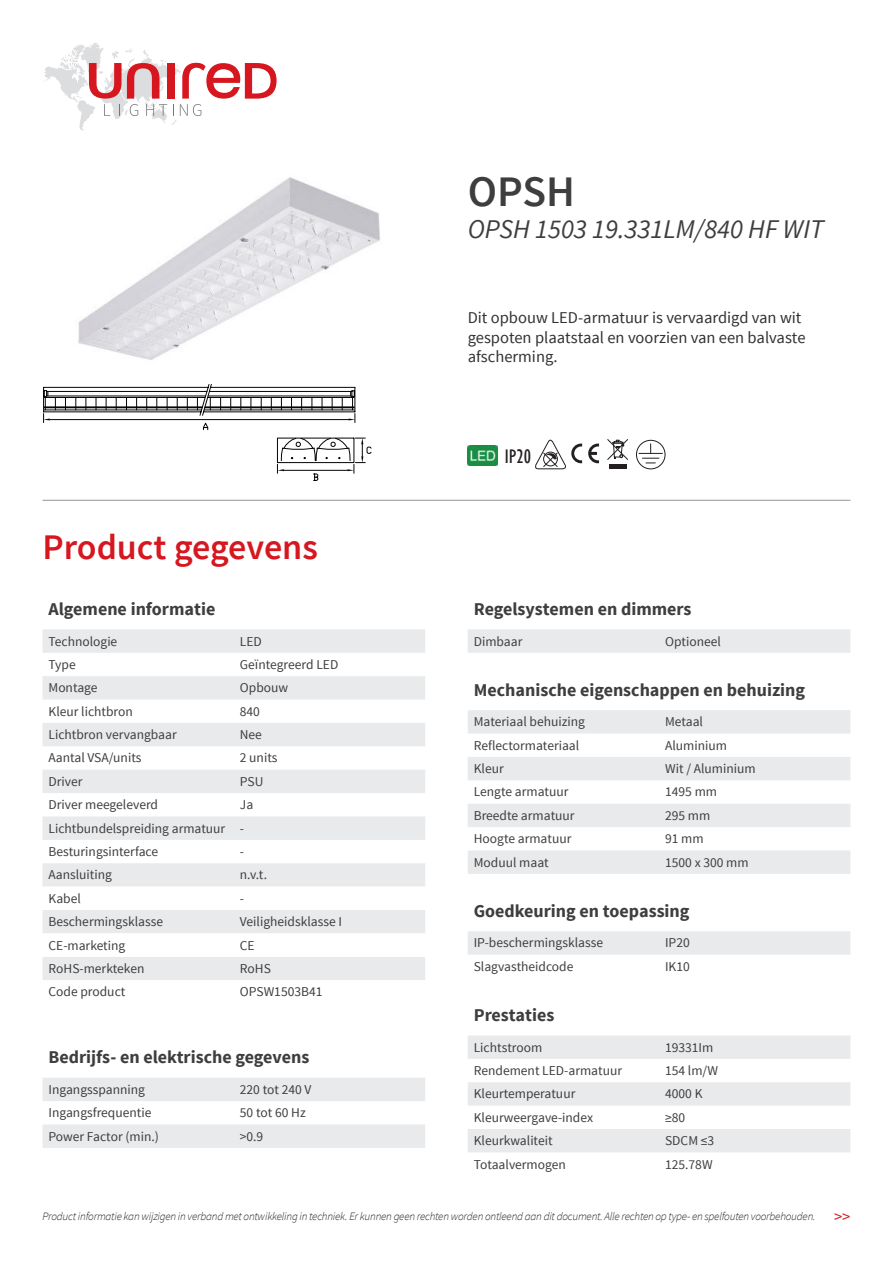
<style>
.page{position:relative;width:893px;height:1263px;background:#fff}
.page>*{position:absolute;margin:0;border:0;box-sizing:border-box;transform-origin:0 0}
.t1{font:600 43.5px "Source Sans Pro";color:#3e3e3f}
.t2{font:600 36px "Source Sans Pro";color:#d7171f}
.t3{font:italic 27px "Source Sans Pro";color:#3e3e3f}
.t4{font:condensed 20.1px "Gill Sans";color:#231f20}
.t5{font:700 18px "Source Sans Pro";color:#3e3e3f}
.t6{font:16.5px/19.8px "Source Sans Pro";color:#333233}
.t7{font:16.5px "Source Sans Pro";color:#d7171f}
.t8{font:13.5px/23.4px "Source Sans Pro";color:#3e3e3f}
.t9{font:italic 300 11.25px "Source Sans Pro";letter-spacing:-.02em;color:#231f20}
</style>
<div class="page">
<svg style="left:44px;top:43px;width:233px;height:88px"></svg>
<img style="left:78px;top:177px;width:302px;height:183px">
<hr style="left:43px;top:500px;width:807px;height:1px;background:#939598">
<svg style="left:43px;top:629px;width:382px;height:519px"></svg>
<svg style="left:43px;top:770px;width:382px;height:117px;fill:#e9eaeb"></svg>
<svg style="left:43px;top:887px;width:382px;height:116px"></svg>
<svg style="left:468px;top:629px;width:382px;height:430px"></svg>
<svg style="left:468px;top:1082px;width:382px;height:70px"></svg>
<img style="left:468px;top:446px;width:29px;height:19px">
<svg style="left:535px;top:439px;width:47px;height:31px"></svg>
<svg style="left:588px;top:444px;width:11px;height:19px"></svg>
<div style="left:636px;top:440px;width:29px;height:29px;border:1px solid #231f20;border-radius:50%"></div>
<svg style="left:639px;top:444px;width:23px;height:19px"></svg>
<hr style="left:609px;top:464px;width:17px;height:4px;background:#231f20">
<svg style="left:607px;top:439px;width:22px;height:21px"></svg>
<svg style="left:43px;top:384px;width:313px;height:46px"></svg>
<hr style="left:204px;top:409px;width:150px;height:1px;background:#050504">
<hr style="left:44px;top:409px;width:157px;height:1px;background:#050504">
<hr style="left:205px;top:407px;width:149px;height:1px;background:#050504">
<hr style="left:205px;top:406px;width:149px;height:1px;background:#050504">
<hr style="left:44px;top:407px;width:158px;height:1px;background:#050504">
<hr style="left:44px;top:406px;width:158px;height:1px;background:#050504">
<svg style="left:277px;top:437px;width:95px;height:44px"></svg>
<h1 class="t1" style="left:468px;top:175px;width:109px">OPSH</h1>
<h3 class="t3" style="left:468px;top:219px;width:358px">OPSH 1503 19.331LM/840 HF WIT</h3>
<p class="t6" style="left:468px;top:309px;width:339px">Dit opbouw LED-armatuur is vervaardigd van wit gespoten plaatstaal en voorzien van een balvaste afscherming.</p>
<h3 class="t4" style="left:505px;top:445px;width:28px">IP20</h3>
<h2 class="t2" style="left:43px;top:533px;width:277px">Product gegevens</h2>
<h3 class="t5" style="left:49px;top:602px;width:168px">Algemene informatie</h3>
<p class="t8" style="left:49px;top:630px;width:70px">Technologie</p>
<p class="t8" style="left:240px;top:630px;width:23px">LED</p>
<p class="t8" style="left:49px;top:654px;width:29px">Type</p>
<p class="t8" style="left:240px;top:654px;width:100px">GeÏntegreerd LED</p>
<p class="t8" style="left:49px;top:677px;width:51px">Montage</p>
<p class="t8" style="left:240px;top:677px;width:50px">Opbouw</p>
<p class="t8" style="left:49px;top:700px;width:86px">Kleur lichtbron</p>
<p class="t8" style="left:240px;top:700px;width:22px">840</p>
<p class="t8" style="left:49px;top:724px;width:130px">Lichtbron vervangbaar</p>
<p class="t8" style="left:240px;top:724px;width:24px">Nee</p>
<p class="t8" style="left:49px;top:747px;width:95px">Aantal VSA/units</p>
<p class="t8" style="left:240px;top:747px;width:39px">2 units</p>
<p class="t8" style="left:49px;top:771px;width:35px">Driver</p>
<p class="t8" style="left:240px;top:771px;width:25px">PSU</p>
<p class="t8" style="left:49px;top:794px;width:111px">Driver meegeleverd</p>
<p class="t8" style="left:49px;top:794px;width:206px;text-indent:191px">Ja<br>Lichtbundelspreiding armatuur -<br>Besturingsinterface</p>
<p class="t8" style="left:240px;top:841px;width:6px">-</p>
<p class="t8" style="left:49px;top:864px;width:65px">Aansluiting</p>
<p class="t8" style="left:240px;top:864px;width:29px">n.v.t.</p>
<p class="t8" style="left:49px;top:887px;width:34px">Kabel</p>
<p class="t8" style="left:240px;top:887px;width:6px">-</p>
<p class="t8" style="left:49px;top:911px;width:116px">Beschermingsklasse</p>
<p class="t8" style="left:240px;top:911px;width:104px">Veiligheidsklasse I</p>
<p class="t8" style="left:49px;top:934px;width:78px">CE-marketing</p>
<p class="t8" style="left:240px;top:934px;width:16px">CE</p>
<p class="t8" style="left:49px;top:958px;width:97px">RoHS-merkteken</p>
<p class="t8" style="left:240px;top:958px;width:33px">RoHS</p>
<p class="t8" style="left:49px;top:981px;width:78px">Code product</p>
<p class="t8" style="left:240px;top:981px;width:84px">OPSW1503B41</p>
<h3 class="t5" style="left:49px;top:1050px;width:262px">Bedrijfs- en elektrische gegevens</h3>
<p class="t8" style="left:49px;top:1079px;width:98px">Ingangsspanning</p>
<p class="t8" style="left:240px;top:1079px;width:73px">220 tot 240 V</p>
<p class="t8" style="left:49px;top:1102px;width:104px">Ingangsfrequentie</p>
<p class="t8" style="left:240px;top:1102px;width:67px">50 tot 60 Hz</p>
<p class="t8" style="left:49px;top:1125px;width:112px">Power Factor (min.)</p>
<p class="t8" style="left:240px;top:1125px;width:25px">&gt;0.9</p>
<h3 class="t5" style="left:474px;top:602px;width:219px">Regelsystemen en dimmers</h3>
<p class="t8" style="left:474px;top:630px;width:50px">Dimbaar</p>
<p class="t8" style="left:665px;top:630px;width:57px">Optioneel</p>
<h3 class="t5" style="left:474px;top:683px;width:333px">Mechanische eigenschappen en behuizing</h3>
<p class="t8" style="left:474px;top:711px;width:113px">Materiaal behuizing</p>
<p class="t8" style="left:665px;top:711px;width:39px">Metaal</p>
<p class="t8" style="left:474px;top:734px;width:107px">Reflectormateriaal</p>
<p class="t8" style="left:665px;top:734px;width:63px">Aluminium</p>
<p class="t8" style="left:474px;top:758px;width:31px">Kleur</p>
<p class="t8" style="left:665px;top:758px;width:92px">Wit / Aluminium</p>
<p class="t8" style="left:474px;top:781px;width:96px">Lengte armatuur</p>
<p class="t8" style="left:665px;top:781px;width:53px">1495 mm</p>
<p class="t8" style="left:474px;top:805px;width:102px">Breedte armatuur</p>
<p class="t8" style="left:665px;top:805px;width:47px">295 mm</p>
<p class="t8" style="left:474px;top:828px;width:99px">Hoogte armatuur</p>
<p class="t8" style="left:665px;top:828px;width:40px">91 mm</p>
<p class="t8" style="left:474px;top:851px;width:77px">Moduul maat</p>
<p class="t8" style="left:665px;top:851px;width:85px">1500 x 300 mm</p>
<h3 class="t5" style="left:474px;top:904px;width:217px">Goedkeuring en toepassing</h3>
<p class="t8" style="left:474px;top:932px;width:131px">IP-beschermingsklasse</p>
<p class="t8" style="left:665px;top:932px;width:26px">IP20</p>
<p class="t8" style="left:474px;top:956px;width:101px">Slagvastheidcode</p>
<p class="t8" style="left:665px;top:956px;width:26px">IK10</p>
<h3 class="t5" style="left:474px;top:1008px;width:82px">Prestaties</h3>
<p class="t8" style="left:474px;top:1036px;width:70px">Lichtstroom</p>
<p class="t8" style="left:665px;top:1036px;width:50px">19331Im</p>
<p class="t8" style="left:474px;top:1060px;width:150px">Rendement LED-armatuur</p>
<p class="t8" style="left:665px;top:1060px;width:54px">154 lm/W</p>
<p class="t8" style="left:474px;top:1083px;width:103px">Kleurtemperatuur</p>
<p class="t8" style="left:665px;top:1083px;width:39px">4000 K</p>
<p class="t8" style="left:474px;top:1106px;width:121px">Kleurweergave-index</p>
<p class="t8" style="left:665px;top:1106px;width:22px">≥80</p>
<p class="t8" style="left:474px;top:1130px;width:80px">Kleurkwaliteit</p>
<p class="t8" style="left:665px;top:1129px;width:51px">SDCM ≤3</p>
<p class="t8" style="left:474px;top:1153px;width:94px">Totaalvermogen</p>
<p class="t8" style="left:665px;top:1153px;width:49px">125.78W</p>
<p class="t9" style="left:43px;top:1211px;width:774px">Product informatie kan wijzigen in verband met ontwikkeling in techniek. Er kunnen geen rechten worden ontleend aan dit document. Alle rechten op type- en spelfouten voorbehouden.</p>
<p class="t7" style="left:834px;top:1210px;width:18px">&gt;&gt;</p>
</div>
